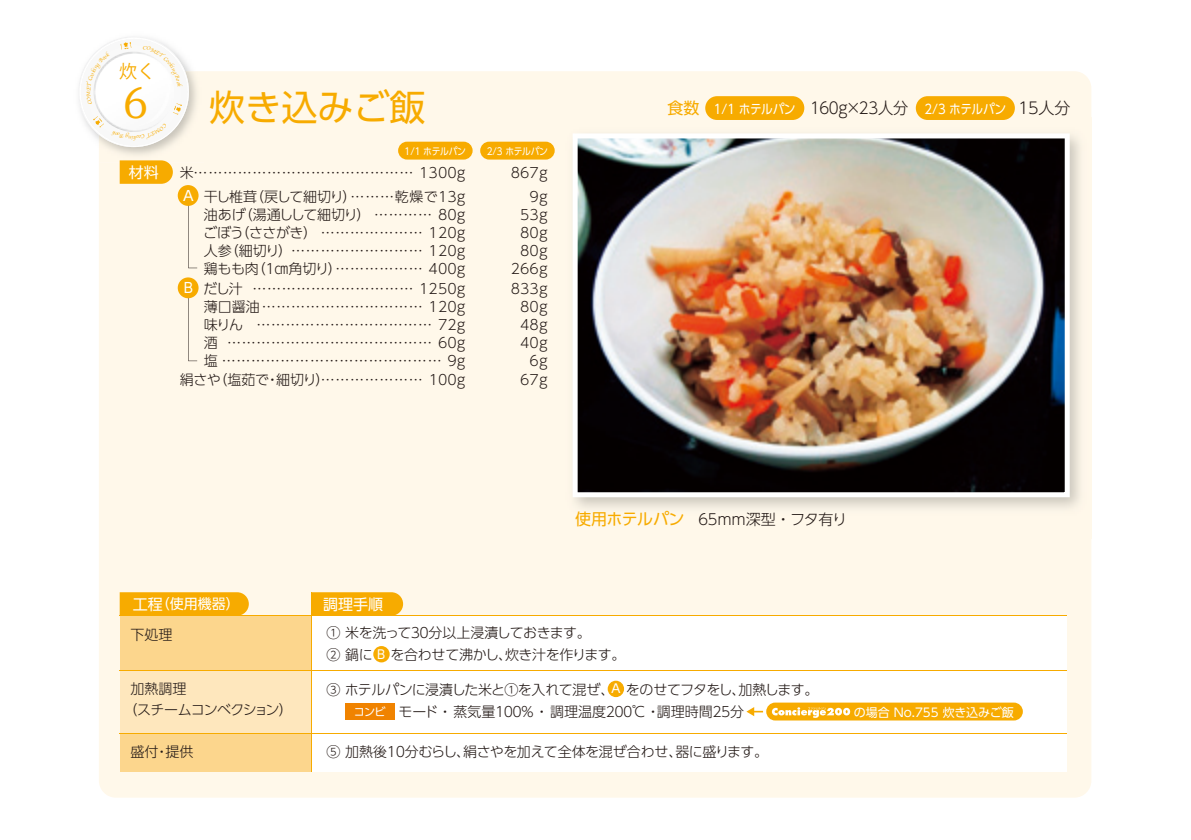
<style>
.page{position:relative;width:1191px;height:840px;background:#fff}
.page>*{position:absolute;margin:0;border:0;box-sizing:border-box;transform-origin:0 0}
.t1{font:500 40px "UD Reimin Pro";color:#f7ab00}
.t2{font:36px "UD Shin Go Pro";color:#f7ab00}
.t3{font:18px "Koz Go Pro";color:#f7ab00}
.t4{font:300 16px "UD Shin Go Pro";letter-spacing:-.38em;color:#231916;scale:.95 1}
.t5{font:300 16px "UD Shin Go Pro";letter-spacing:-.38em;color:#231916}
.t6{font:16px "UD Shin Go Pro";color:#f7ab00}
.t7{font:300 15px "UD Shin Go Pro";letter-spacing:-.065em;color:#231916}
.t8{font:15px "UD Shin Go Pro";color:#fff}
.t9{font:300 14px/18px "UD Shin Go Pro";letter-spacing:-.07em;color:#231916}
.t10{font:300 14px/22px "UD Shin Go Pro";letter-spacing:-.03em;color:#231916}
.t11{font:300 14px/22px "UD Shin Go Pro";letter-spacing:-.045em;color:#231916}
.t12{font:300 14px/18px "UD Shin Go Pro";letter-spacing:-.095em;color:#231916}
.t13{font:300 14px/18px "UD Shin Go Pro";letter-spacing:-.335em;color:#231916;text-align:right}
.t14{font:14px "UD Shin Go Pro";color:#fff}
.t15{font:13px "UD Shin Go Pro";letter-spacing:-.03em;color:#fff;scale:.9 1}
.t16{font:12.2px "UD Shin Go Pro";color:#fff}
.t17{font:12px "UD Shin Go Pro";color:#fff}
.t18{font:9.8px "UD Shin Go Pro";letter-spacing:-.035em;color:#fff;scale:.9 1}
.s1{font-weight:400;font-size:16px;color:#f7ab00}
.s2{font-size:15px}
.s3{font-weight:400;font-size:11px;color:#fff}
</style>
<div class="page">
<div style="left:99px;top:71px;width:992px;height:726px;background:#fff8ea"></div>
<img style="left:111px;top:37px;width:80px;height:34px">
<img style="left:99px;top:71px;width:105px;height:91px">
<img style="left:561px;top:117px;width:531px;height:421px">
<img style="left:572px;top:133px;width:497px;height:364px">
<div style="left:480px;top:142px;width:74px;height:17px;background:#f7ab00;border-radius:9px"></div>
<div style="left:398px;top:142px;width:74px;height:17px;background:#f7ab00;border-radius:9px"></div>
<div style="left:915px;top:96px;width:99px;height:24px;background:#f7ab00;border-radius:12px"></div>
<div style="left:705px;top:96px;width:99px;height:24px;background:#f7ab00;border-radius:12px"></div>
<svg style="left:120px;top:160px;width:53px;height:24px"></svg>
<svg style="left:188px;top:203px;width:9px;height:65px"></svg>
<div style="left:178px;top:185px;width:20px;height:21px;background:#f7ab00;border-radius:50%"></div>
<svg style="left:188px;top:295px;width:9px;height:66px"></svg>
<div style="left:178px;top:277px;width:20px;height:21px;background:#f7ab00;border-radius:50%"></div>
<svg style="left:312px;top:592px;width:91px;height:23px;background:#f7ad08"></svg>
<div style="left:120px;top:592px;width:129px;height:23px;background:#f7ab00"></div>
<div style="left:312px;top:615px;width:755px;height:155px;background:#fff"></div>
<div style="left:120px;top:732px;width:192px;height:38px;background:#fcd68d"></div>
<div style="left:120px;top:670px;width:192px;height:62px;background:#fee7bd"></div>
<div style="left:120px;top:615px;width:192px;height:55px;background:#fcd68d"></div>
<hr style="left:119px;top:670px;width:948px;height:1px;background:#f7ab00">
<hr style="left:119px;top:615px;width:948px;height:1px;background:#f7ab00">
<hr style="left:119px;top:732px;width:948px;height:1px;background:#f7ab00">
<hr style="left:311px;top:592px;width:1px;height:179px;background:#f7ab00">
<div style="left:766px;top:702px;width:256px;height:18px;background:#f7ab00;border-radius:9px"></div>
<svg style="left:772px;top:707px;width:78px;height:10px"></svg>
<svg style="left:746px;top:707px;width:17px;height:8px"></svg>
<div style="left:373px;top:645px;width:17px;height:17px;background:#f7ab00;border-radius:50%"></div>
<div style="left:345px;top:703px;width:50px;height:16px;background:#f08300"></div>
<div style="left:607px;top:680px;width:17px;height:16px;background:#f7ab00;border-radius:50%"></div>
<svg style="left:79px;top:42px;width:103px;height:105px"></svg>
<p class="t3" style="left:119px;top:59px;width:38px">炊く</p>
<h1 class="t1" style="left:123px;top:70px;width:26px">6</h1>
<p class="t8" style="left:129px;top:160px;width:31px">材料</p>
<h2 class="t2" style="left:209px;top:79px;width:217px">炊き込みご飯</h2>
<p class="t4" style="left:807px;top:95px;width:108px">１６０ｇ×２３人分</p>
<p class="t5" style="left:1015px;top:95px;width:56px">１５人分</p>
<p class="t6" style="left:667px;top:95px;width:33px">食数</p>
<p class="t15" style="left:714px;top:98px;width:92px">1/1 ホテルパン</p>
<p class="t15" style="left:924px;top:98px;width:92px">2/3 ホテルパン</p>
<p class="t18" style="left:404px;top:143px;width:70px">1/1 ホテルパン</p>
<p class="t18" style="left:487px;top:143px;width:70px">2/3 ホテルパン</p>
<p class="t9" style="left:180px;top:163px;width:290px">米……………………………………… １３００ｇ</p>
<p class="t9" style="left:508px;top:163px;width:43px">８６７ｇ</p>
<p class="t14" style="left:183px;top:184px;width:12px">A</p>
<p class="t9" style="left:203px;top:186px;width:266px">干し椎茸（戻して細切り）<br>油あげ（湯通しして細切り） ………… ８０ｇごぼう（ささがき） ………………… １２０ｇ人参（細切り）……………………… １２０ｇ鶏もも肉（１㎝角切り）</p>
<p class="t9" style="left:351px;top:186px;width:119px">………乾燥で１３ｇ</p>
<p class="t9" style="left:335px;top:258px;width:134px">……………… ４００ｇ</p>
<p class="t13" style="left:508px;top:186px;width:43px">９ｇ<br>５３ｇ<br>８０ｇ<br>８０ｇ<br>２６６ｇ</p>
<p class="t14" style="left:184px;top:276px;width:11px">B</p>
<p class="t12" style="left:204px;top:279px;width:266px">だし汁<br>薄口醤油…………………………… １２０ｇ味りん<br>酒<br>塩 ……………………………………… ９ｇ</p>
<p class="t9" style="left:252px;top:279px;width:217px">…………………………… １２５０ｇ</p>
<p class="t9" style="left:227px;top:315px;width:243px;text-align:right">……………………………… ７２ｇ…………………………………… ６０ｇ</p>
<p class="t13" style="left:508px;top:279px;width:43px">８３３ｇ<br>８０ｇ<br>４８ｇ<br>４０ｇ<br>６ｇ</p>
<p class="t9" style="left:180px;top:370px;width:290px">絹さや（塩茹で・細切り）………………… １００ｇ</p>
<p class="t9" style="left:518px;top:370px;width:34px">６７ｇ</p>
<p class="t7" style="left:575px;top:506px;width:287px"><span class="s1">使用ホテルパン</span> ６５ｍｍ深型・フタ有り　</p>
<p class="t14" style="left:133px;top:592px;width:108px"><span class="s2">工程</span>（使用機器）</p>
<p class="t8" style="left:323px;top:591px;width:61px">調理手順</p>
<p class="t9" style="left:130px;top:625px;width:43px">下処理</p>
<p class="t9" style="left:123px;top:678px;width:171px;line-height:20px;text-indent:7px">加熱調理<br>（スチームコンベクション）</p>
<p class="t9" style="left:130px;top:741px;width:64px">盛付・提供</p>
<p class="t10" style="left:327px;top:620px;width:300px">① 米を洗って３０分以上浸漬しておきます。<br>② 鍋に 　を合わせて沸かし、炊き汁を作ります。</p>
<p class="t16" style="left:377px;top:644px;width:10px">B</p>
<p class="t11" style="left:327px;top:677px;width:493px">③ ホテルパンに浸漬した米と①を入れて混ぜ、　をのせてフタをし、加熱します。　 <span class="s3">コンビ</span> モード ・ 蒸気量１００％・調理温度２００℃ ・調理時間２５分</p>
<p class="t16" style="left:610px;top:678px;width:14px">Ａ</p>
<p class="t10" style="left:327px;top:739px;width:443px">⑤ 加熱後１０分むらし、絹さやを加えて全体を混ぜ合わせ、器に盛ります。</p>
<p class="t17" style="left:853px;top:702px;width:161px">の場合 No.755 炊き込みご飯</p>
</div>
